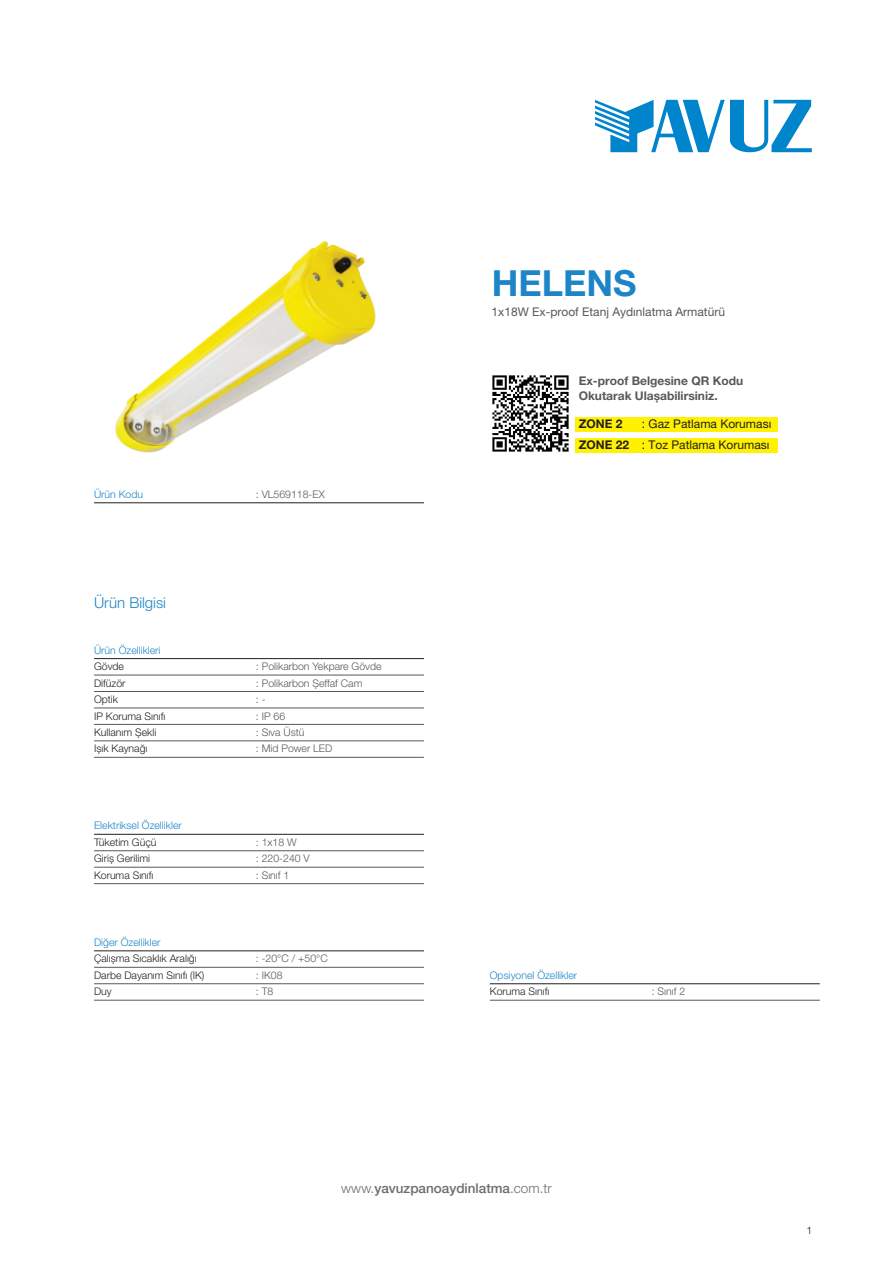
<style>
.page{position:relative;width:893px;height:1263px;background:#fff}
.page>*{position:absolute;margin:0;border:0;box-sizing:border-box;transform-origin:0 0}
.t1{font:700 36px "Helvetica Neue LT Pro";color:#1d85c7}
.t2{font:300 15px "Helvetica Neue LT Pro";color:#1d85c7}
.t3{font:500 13.5px "Helvetica Neue LT Pro";color:#6c6d70}
.t4{font:700 12px/14.4px "Helvetica Neue LT Pro";color:#57585a}
.t5{font:12px/21px "Helvetica Neue LT Pro";color:#231f20}
.t6{font:12px "Helvetica Neue LT Pro";color:#57585a}
.t7{font:700 12px "Helvetica Neue LT Pro";color:#231f20}
.t8{font:300 10.5px "Helvetica Neue LT Pro";color:#231f20}
.t9{font:300 10.5px "Helvetica Neue LT Pro";color:#57585a}
.t10{font:300 10.5px "Helvetica Neue LT Pro";color:#1d85c7}
.s1{font-weight:300}
</style>
<div class="page">
<img style="left:115px;top:241px;width:261px;height:212px">
<hr style="left:94px;top:502px;width:330px;height:1px;background:#231f20">
<hr style="left:94px;top:658px;width:330px;height:1px;background:#231f20">
<hr style="left:94px;top:675px;width:330px;height:1px;background:#57585a">
<hr style="left:94px;top:691px;width:330px;height:1px;background:#57585a">
<hr style="left:94px;top:708px;width:330px;height:1px;background:#57585a">
<hr style="left:94px;top:724px;width:330px;height:1px;background:#57585a">
<hr style="left:94px;top:741px;width:330px;height:1px;background:#57585a">
<hr style="left:94px;top:757px;width:330px;height:1px;background:#57585a">
<hr style="left:94px;top:834px;width:330px;height:1px;background:#231f20">
<hr style="left:94px;top:850px;width:330px;height:1px;background:#57585a">
<hr style="left:94px;top:867px;width:330px;height:1px;background:#57585a">
<hr style="left:94px;top:883px;width:330px;height:1px;background:#57585a">
<hr style="left:94px;top:950px;width:330px;height:1px;background:#231f20">
<hr style="left:94px;top:967px;width:330px;height:1px;background:#57585a">
<hr style="left:94px;top:983px;width:330px;height:1px;background:#57585a">
<hr style="left:94px;top:1000px;width:330px;height:1px;background:#57585a">
<hr style="left:490px;top:983px;width:330px;height:1px;background:#231f20">
<hr style="left:490px;top:1000px;width:330px;height:1px;background:#57585a">
<svg style="left:595px;top:100px;width:217px;height:52px"></svg>
<img style="left:492px;top:375px;width:84px;height:78px">
<div style="left:576px;top:417px;width:202px;height:15px;background:#fff101"></div>
<div style="left:576px;top:438px;width:202px;height:15px;background:#fff101"></div>
<h1 class="t1" style="left:492px;top:261px;width:146px">HELENS</h1>
<p class="t6" style="left:491px;top:305px;width:235px">1x18W Ex-proof Etanj Aydınlatma Armatürü</p>
<p class="t10" style="left:94px;top:488px;width:51px">Ürün Kodu</p>
<h2 class="t2" style="left:94px;top:594px;width:73px">Ürün Bilgisi</h2>
<p class="t9" style="left:256px;top:488px;width:70px">: VL569118-EX</p>
<p class="t10" style="left:94px;top:643px;width:68px">Ürün Özellikleri</p>
<p class="t8" style="left:94px;top:676px;width:33px">Difüzör</p>
<p class="t9" style="left:256px;top:676px;width:108px">: Polikarbon Șeffaf Cam</p>
<p class="t8" style="left:94px;top:693px;width:26px">Optik</p>
<p class="t9" style="left:256px;top:693px;width:11px">: -</p>
<p class="t8" style="left:94px;top:709px;width:73px">IP Koruma Sınıfı</p>
<p class="t9" style="left:256px;top:709px;width:31px">: IP 66</p>
<p class="t8" style="left:94px;top:726px;width:64px">Kullanım Șekli</p>
<p class="t9" style="left:256px;top:726px;width:50px">: Sıva Üstü</p>
<p class="t8" style="left:94px;top:742px;width:55px">Ișık Kaynağı</p>
<p class="t9" style="left:256px;top:742px;width:78px">: Mid Power LED</p>
<p class="t8" style="left:94px;top:660px;width:31px">Gövde</p>
<p class="t9" style="left:256px;top:660px;width:127px">: Polikarbon Yekpare Gövde</p>
<p class="t10" style="left:94px;top:819px;width:89px">Elektriksel Özellikler</p>
<p class="t8" style="left:94px;top:852px;width:57px">Giriș Gerilimi</p>
<p class="t9" style="left:256px;top:852px;width:55px">: 220-240 V</p>
<p class="t8" style="left:94px;top:869px;width:61px">Koruma Sınıfı</p>
<p class="t9" style="left:256px;top:869px;width:35px">: Sınıf 1</p>
<p class="t8" style="left:94px;top:836px;width:64px">Tüketim Güçü</p>
<p class="t9" style="left:256px;top:836px;width:42px">: 1x18 W</p>
<p class="t4" style="left:579px;top:374px;width:166px">Ex-proof Belgesine QR Kodu<br>Okutarak Ulașabilirsiniz.</p>
<p class="t7" style="left:579px;top:437px;width:52px">ZONE 22</p>
<p class="t7" style="left:579px;top:416px;width:45px">ZONE 2</p>
<p class="t5" style="left:642px;top:413px;width:131px">: Gaz Patlama Koruması : Toz Patlama Koruması</p>
<p class="t10" style="left:94px;top:936px;width:68px">Diğer Özellikler</p>
<p class="t8" style="left:94px;top:969px;width:112px">Darbe Dayanım Sınıfı (IK)</p>
<p class="t9" style="left:256px;top:969px;width:28px">: IK08</p>
<p class="t8" style="left:94px;top:985px;width:19px">Duy</p>
<p class="t9" style="left:256px;top:985px;width:19px">: T8</p>
<p class="t8" style="left:490px;top:985px;width:61px">Koruma Sınıfı</p>
<p class="t9" style="left:652px;top:985px;width:35px">: Sınıf 2</p>
<p class="t8" style="left:94px;top:952px;width:104px">Çalıșma Sıcaklık Aralığı</p>
<p class="t9" style="left:256px;top:952px;width:73px">: -20°C / +50°C</p>
<p class="t10" style="left:490px;top:969px;width:89px">Opsiyonel Özellikler</p>
<p class="t3" style="left:341px;top:1180px;width:212px"><span class="s1">www.</span>yavuzpanoaydinlatma<span class="s1">.com.tr</span></p>
<p class="t8" style="left:806px;top:1224px;width:7px">1</p>
</div>
